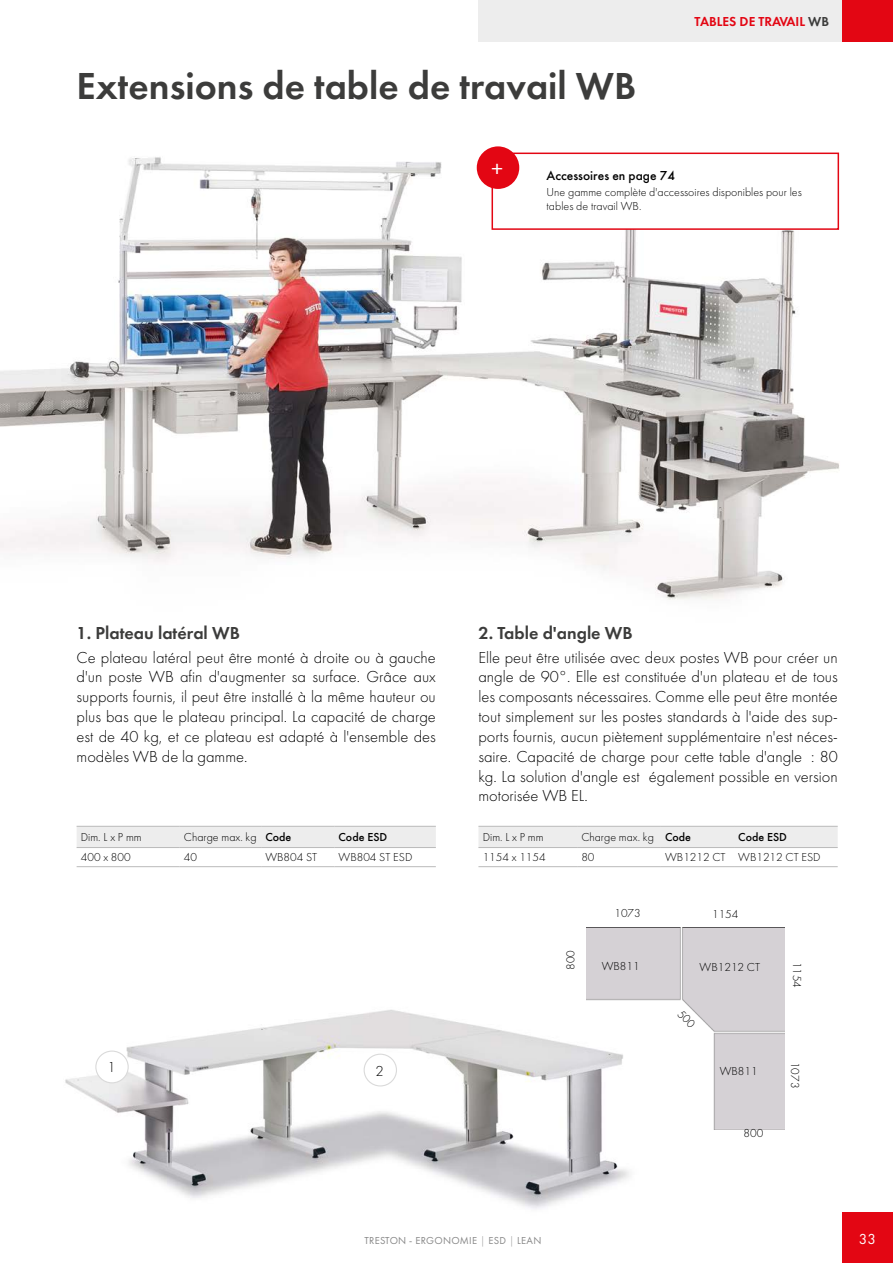
<style>
.page{position:relative;width:893px;height:1263px;background:#fff}
.page>*{position:absolute;margin:0;border:0;box-sizing:border-box;transform-origin:0 0}
.t1{font:39px "Futura Demi";color:#3c3c3b}
.t2{font:italic 700 21px "Minion Pro";color:#fff}
.t3{font:18px "Futura Demi";color:#3c3c3b}
.t4{font:300 16.5px/19.8px "Futura";color:#000;text-align:justify}
.t5{font:300 15px "Futura";color:#000}
.t6{font:15px "Futura";color:#fff}
.t7{font:500 13.5px "Futura";color:#000}
.t8{font:13.5px "Futura Demi";color:#e30613}
.t9{font:300 12px/14.4px "Futura";color:#000}
.t10{font:500 12px "Futura";color:#000}
.t11{font:10.5px "Futura";letter-spacing:.025em;color:#878787}
.s1{color:#3c3c3b}
.s2{font-weight:500}
.s3{font-weight:300}
</style>
<div class="page">
<img style="left:586px;top:928px;width:198px;height:201px">
<img style="left:65px;top:1001px;width:576px;height:208px">
<div style="left:96px;top:1051px;width:32px;height:32px;background:#fff;border-radius:50%"></div>
<div style="left:95px;top:1050px;width:34px;height:33px;border:1px solid #dadada;border-radius:50%"></div>
<div style="left:364px;top:1054px;width:32px;height:32px;background:#fff;border-radius:50%"></div>
<div style="left:364px;top:1054px;width:33px;height:32px;border:1px solid #dadada;border-radius:50%"></div>
<img style="left:0;top:149px;width:840px;height:451px">
<div style="left:842px;top:1212px;width:51px;height:51px;background:#e30613"></div>
<div style="left:478px;top:0;width:415px;height:42px;background:#ededed"></div>
<div style="left:842px;top:0;width:51px;height:42px;background:#e30613"></div>
<div style="left:491px;top:153px;width:348px;height:77px;background:#fff;border:2px solid #e30613"></div>
<div style="left:477px;top:146px;width:42px;height:43px;background:#e30613;border-radius:50%"></div>
<div style="left:77px;top:827px;width:359px;height:20px;background:#ededed"></div>
<hr style="left:77px;top:826px;width:103px;height:1px;background:#bababa">
<hr style="left:180px;top:826px;width:81px;height:1px;background:#bababa">
<hr style="left:261px;top:826px;width:73px;height:1px;background:#bababa">
<hr style="left:334px;top:826px;width:102px;height:1px;background:#bababa">
<hr style="left:77px;top:847px;width:103px;height:1px;background:#bababa">
<hr style="left:180px;top:847px;width:81px;height:1px;background:#bababa">
<hr style="left:261px;top:847px;width:73px;height:1px;background:#bababa">
<hr style="left:334px;top:847px;width:102px;height:1px;background:#bababa">
<hr style="left:77px;top:866px;width:103px;height:1px;background:#bababa">
<hr style="left:180px;top:866px;width:81px;height:1px;background:#bababa">
<hr style="left:261px;top:866px;width:73px;height:1px;background:#bababa">
<hr style="left:334px;top:866px;width:102px;height:1px;background:#bababa">
<div style="left:479px;top:827px;width:359px;height:20px;background:#ededed"></div>
<hr style="left:478px;top:826px;width:99px;height:1px;background:#bababa">
<hr style="left:577px;top:826px;width:84px;height:1px;background:#bababa">
<hr style="left:661px;top:826px;width:73px;height:1px;background:#bababa">
<hr style="left:734px;top:826px;width:104px;height:1px;background:#bababa">
<hr style="left:478px;top:847px;width:99px;height:1px;background:#bababa">
<hr style="left:577px;top:847px;width:84px;height:1px;background:#bababa">
<hr style="left:661px;top:847px;width:73px;height:1px;background:#bababa">
<hr style="left:734px;top:847px;width:104px;height:1px;background:#bababa">
<hr style="left:478px;top:866px;width:99px;height:1px;background:#bababa">
<hr style="left:577px;top:866px;width:84px;height:1px;background:#bababa">
<hr style="left:661px;top:866px;width:73px;height:1px;background:#bababa">
<hr style="left:734px;top:866px;width:104px;height:1px;background:#bababa">
<svg style="left:677px;top:1009px;width:19px;height:19px"></svg>
<h1 class="t1" style="left:77px;top:62px;width:561px">Extensions de table de travail WB</h1>
<p class="t8" style="left:695px;top:13px;width:136px">TABLES DE TRAVAIL <span class="s1">WB</span></p>
<p class="t2" style="left:491px;top:152px;width:14px">+</p>
<p class="t7" style="left:547px;top:167px;width:130px">Accessoires en page 74</p>
<p class="t9" style="left:547px;top:185px;width:257px">Une gamme complète d'accessoires disponibles pour les tables de travail WB.</p>
<p class="t3" style="left:77px;top:621px;width:165px">1. Plateau latéral WB</p>
<p class="t4" style="left:77px;top:647px;width:361px">Ce plateau latéral peut être monté à droite ou à gauche d'un poste WB afin d'augmenter sa surface. Grâce aux supports fournis, il peut être installé à la même hauteur ou plus bas que le plateau principal. La capacité de charge est de 40 kg, et ce plateau est adapté à l'ensemble des modèles WB de la gamme.</p>
<p class="t3" style="left:478px;top:621px;width:156px">2. Table d'angle WB</p>
<p class="t4" style="left:478px;top:647px;width:361px">Elle peut être utilisée avec deux postes WB pour créer un angle de 90°. Elle est constituée d'un plateau et de tous les composants nécessaires. Comme elle peut être montée tout simplement sur les postes standards à l'aide des sup&shy;ports fournis, aucun piètement supplémentaire n'est néces&shy;saire. Capacité de charge pour cette table d'angle : 80 kg. La solution d'angle est également possible en version motorisée WB EL.</p>
<p class="t9" style="left:81px;top:830px;width:62px">Dim. L x P mm</p>
<p class="t9" style="left:184px;top:830px;width:109px">Charge max. kg <span class="s2">Code</span></p>
<p class="t10" style="left:339px;top:830px;width:50px">Code ESD</p>
<p class="t9" style="left:81px;top:850px;width:51px">400 x 800</p>
<p class="t9" style="left:184px;top:850px;width:15px">40</p>
<p class="t9" style="left:265px;top:850px;width:53px">WB804 ST</p>
<p class="t9" style="left:339px;top:850px;width:75px">WB804 ST ESD</p>
<p class="t9" style="left:483px;top:830px;width:62px">Dim. L x P mm</p>
<p class="t9" style="left:581px;top:830px;width:111px">Charge max. kg <span class="s2">Code</span></p>
<p class="t10" style="left:738px;top:830px;width:50px">Code ESD</p>
<p class="t9" style="left:483px;top:850px;width:64px">1154 x 1154</p>
<p class="t9" style="left:581px;top:850px;width:15px">80</p>
<p class="t9" style="left:665px;top:850px;width:157px">WB1212 CT WB1212 CT ESD</p>
<p class="t9" style="left:614px;top:906px;width:28px">1073</p>
<p class="t9" style="left:712px;top:907px;width:28px">1154</p>
<p class="t9" style="left:563px;top:970px;width:21px;rotate:-90deg">800</p>
<p class="t9" style="left:602px;top:959px;width:39px">WB811</p>
<p class="t9" style="left:700px;top:960px;width:62px">WB1212 CT</p>
<p class="t9" style="left:804px;top:962px;width:28px;rotate:90deg">1154</p>
<p class="t5" style="left:107px;top:1059px;width:10px">1</p>
<p class="t5" style="left:376px;top:1062px;width:10px">2</p>
<p class="t9" style="left:720px;top:1064px;width:39px">WB811</p>
<p class="t9" style="left:802px;top:1062px;width:28px;rotate:90deg">1073</p>
<p class="t9" style="left:744px;top:1126px;width:21px">800</p>
<p class="t11" style="left:364px;top:1234px;width:178px">TRESTON - ERGONOMIE <span class="s3">|</span> ESD <span class="s3">|</span> LEAN</p>
<p class="t6" style="left:859px;top:1230px;width:19px">33</p>
</div>
